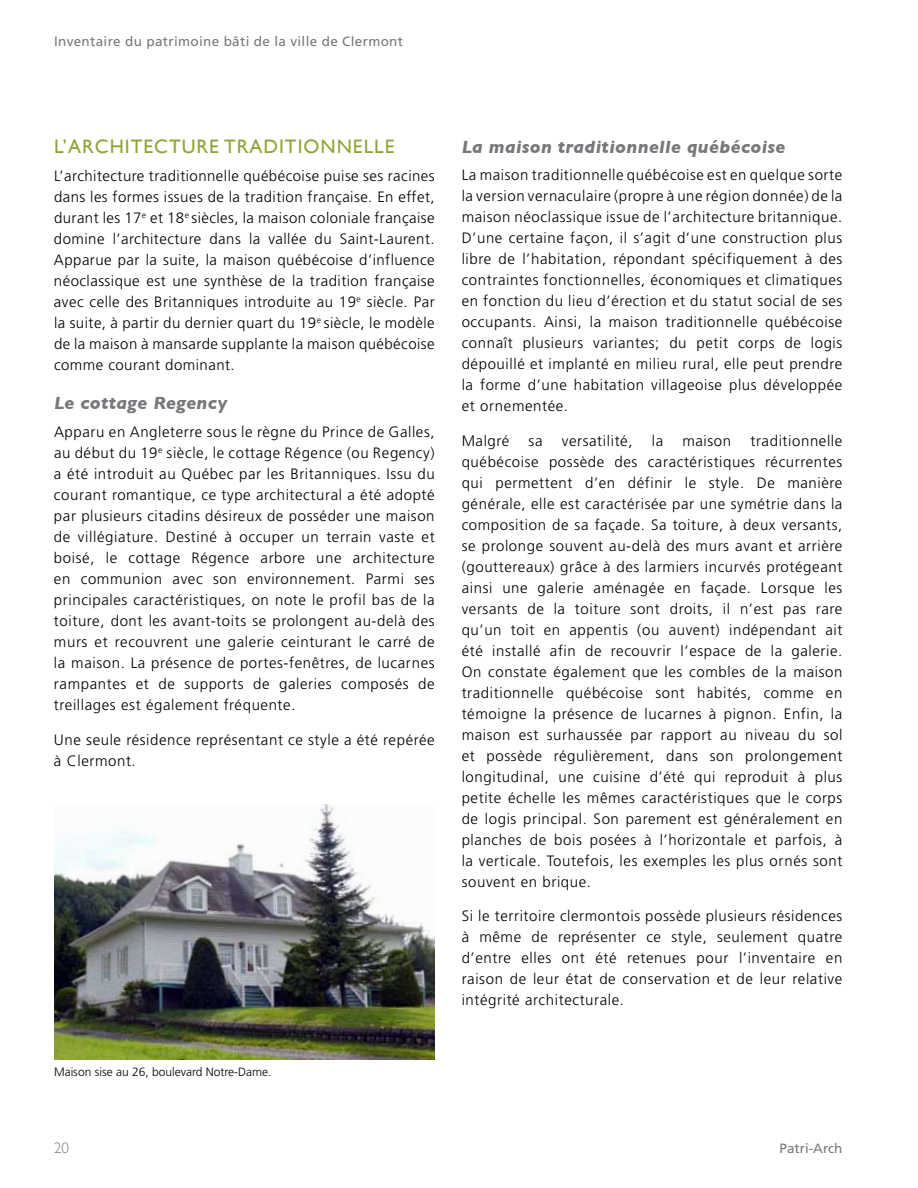
<style>
.page{position:relative;width:918px;height:1188px;background:#fff}
.page>*{position:absolute;margin:0;border:0;box-sizing:border-box;transform-origin:0 0}
.t1{font:19.5px "Gill Sans";letter-spacing:.05em;color:#8da535}
.t2{font:italic 700 18px "Gill Sans";letter-spacing:.02em;color:#77787b}
.t3{font:300 15px/21px "Frutiger LT Std";letter-spacing:.04em;color:#000;text-align:justify}
.t4{font:300 15px "Gill Sans";color:#77787b}
.t5{font:13.5px "Frutiger LT Std";letter-spacing:.025em;color:#77787b}
.t6{font:13.5px "Frutiger LT Std";color:#77787b}
.t7{font:300 12px "Frutiger LT Std";color:#000}
</style>
<div class="page">
<img style="left:54px;top:805px;width:380px;height:255px">
<p class="t5" style="left:54px;top:34px;width:351px">Inventaire du patrimoine bâti de la ville de Clermont</p>
<h1 class="t1" style="left:54px;top:135px;width:41px">L’ARCHI</h1>
<h1 class="t1" style="left:131px;top:135px;width:265px">TECTURE TRADITIONNELLE</h1>
<p class="t3" style="left:54px;top:165px;width:382px">L’architecture traditionnelle québécoise puise ses racines dans les formes issues de la tradition française. En effet, durant les 17<sup>e</sup> et 18<sup>e</sup> siècles, la maison coloniale française domine l’architecture dans la vallée du Saint-Laurent.<br>Apparue par la suite, la maison québécoise d’influence néoclassique est une synthèse de la tradition française avec celle des Britanniques introduite au 19<sup>e</sup> siècle. Par la suite, à partir du dernier quart du 19<sup>e</sup> siècle, le modèle de la maison à mansarde supplante la maison québécoise comme courant dominant.</p>
<p class="t2" style="left:54px;top:393px;width:175px">Le cottage Regency</p>
<p class="t3" style="left:54px;top:422px;width:382px">Apparu en Angleterre sous le règne du Prince de Galles, au début du 19<sup>e</sup> siècle, le cottage Régence (ou Regency) a été introduit au Québec par les Britanniques. Issu du courant romantique, ce type architectural a été adopté par plusieurs citadins désireux de posséder une maison de villégiature. Destiné à occuper un terrain vaste et boisé, le cottage Régence arbore une architecture en communion avec son environnement. Parmi ses principales caractéristiques, on note le profil bas de la toiture, dont les avant-toits se prolongent au-delà des murs et recouvrent une galerie ceinturant le carré de la maison. La présence de portes-fenêtres, de lucarnes rampantes et de supports de galeries composés de treillages est également fréquente.</p>
<p class="t3" style="left:54px;top:729px;width:382px">U ne seule résidence représentant ce style a été repérée à Clermont.</p>
<p class="t7" style="left:54px;top:1065px;width:219px">Maison sise au 26, boulevard Notre-Dame.</p>
<p class="t2" style="left:462px;top:136px;width:325px">La maison traditionnelle québécoise</p>
<p class="t3" style="left:462px;top:165px;width:382px">La maison traditionnelle québécoise est en quelque sorte la version vernaculaire (propre à une région donnée) de la maison néoclassique issue de l’architecture britannique.<br>D’une certaine façon, il s’agit d’une construction plus libre de l’habitation, répondant spécifiquement à des contraintes fonctionnelles, économiques et climatiques en fonction du lieu d’érection et du statut social de ses occupants. Ainsi, la maison traditionnelle québécoise connaît plusieurs variantes; du petit corps de logis dépouillé et implanté en milieu rural, elle peut prendre la forme d’une habitation villageoise plus développée et ornementée.</p>
<p class="t3" style="left:462px;top:431px;width:49px">Malgré</p>
<p class="t3" style="left:529px;top:431px;width:15px">sa</p>
<p class="t3" style="left:562px;top:431px;width:72px">versatilité,</p>
<p class="t3" style="left:652px;top:431px;width:13px">la</p>
<p class="t3" style="left:682px;top:431px;width:50px">maison</p>
<p class="t3" style="left:462px;top:431px;width:382px;text-indent:289px">traditionnelle québécoise possède des caractéristiques récurrentes qui permettent d’en définir le style. De manière générale, elle est caractérisée par une symétrie dans la composition de sa façade. Sa toiture, à deux versants, se prolonge souvent au-delà des murs avant et arrière (gouttereaux) grâce à des larmiers incurvés protégeant ainsi une galerie aménagée en façade. Lorsque les versants de la toiture sont droits, il n’est pas rare qu’un toit en appentis (ou auvent) indépendant ait été installé afin de recouvrir l’espace de la galerie.<br>On constate également que les combles de la maison traditionnelle québécoise sont habités, comme en témoigne la présence de lucarnes à pignon. Enfin, la maison est surhaussée par rapport au niveau du sol et possède régulièrement, dans son prolongement longitudinal, une cuisine d’été qui reproduit à plus petite échelle les mêmes caractéristiques que le corps de logis principal. Son parement est généralement en planches de bois posées à l’horizontale et parfois, à la verticale. Toutefois, les exemples les plus ornés sont souvent en brique.</p>
<p class="t3" style="left:462px;top:906px;width:382px">Si le territoire clermontois possède plusieurs résidences à même de représenter ce style, seulement quatre d’entre elles ont été retenues pour l’inventaire en raison de leur état de conservation et de leur relative intégrité architecturale.</p>
<p class="t4" style="left:54px;top:1140px;width:16px">20</p>
<p class="t6" style="left:780px;top:1141px;width:65px">Patri-Arch</p>
</div>
